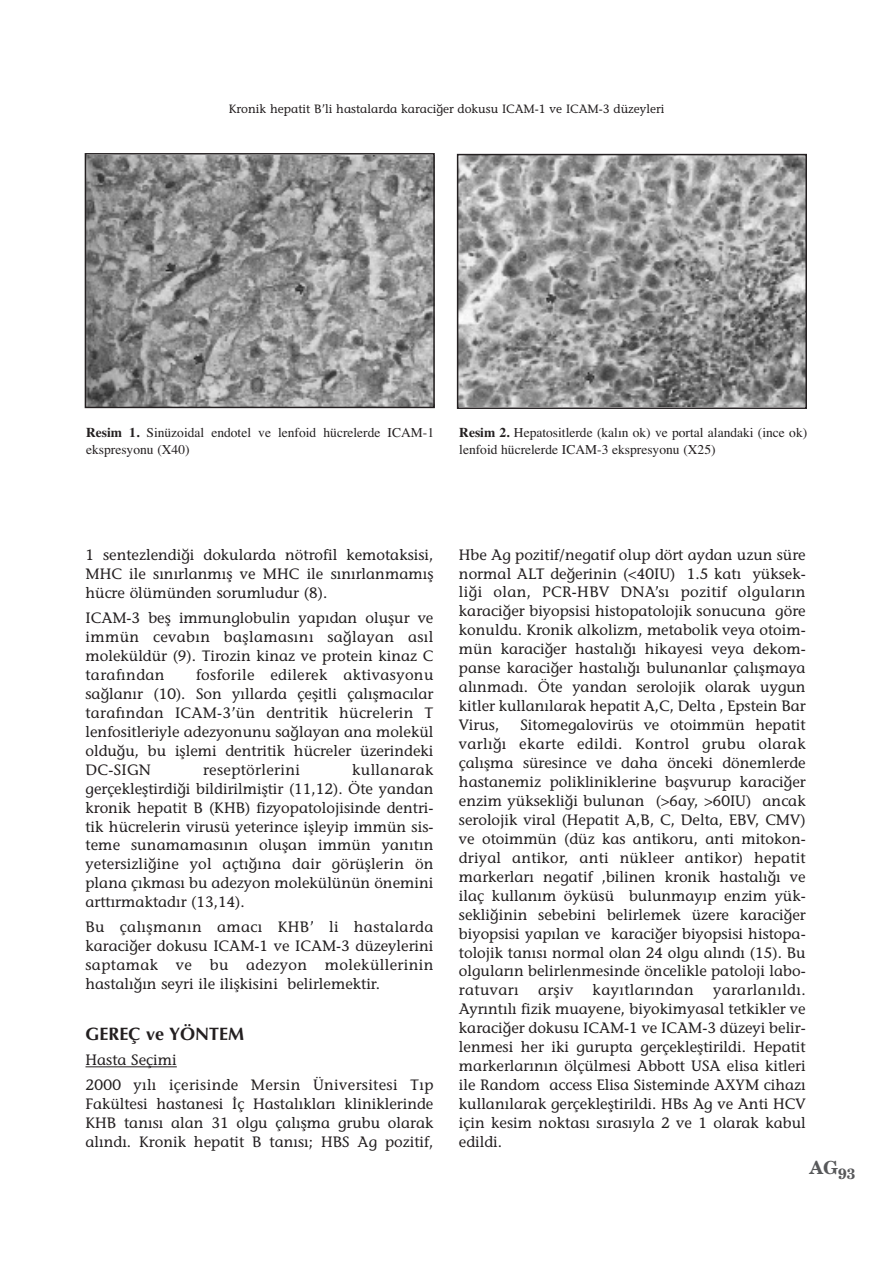
<style>
.page{position:relative;width:893px;height:1263px;background:#fff}
.page>*{position:absolute;margin:0;border:0;box-sizing:border-box;transform-origin:0 0}
.t1{font:700 18px "Optima";color:#231f20}
.t2{font:700 18px "New Century Schlbk TR";color:#57585a}
.t3{font:15px/18.9px "Stone Informal";color:#231f20;text-align:justify}
.t4{font:15px/25.3px "Stone Informal";letter-spacing:.025em;color:#231f20}
.t5{font:13.5px/16.2px "Times TR Plain";color:#231f20}
.t6{font:12px "Stone Informal";color:#231f20}
.s1{font-family:"Times TR Bold"}
</style>
<div class="page">
<hr style="left:85px;top:1066px;width:92px;height:1px;background:#231f20">
<img style="left:88px;top:156px;width:344px;height:249px">
<div style="left:85px;top:153px;width:350px;height:255px;border:2px solid #231f20"></div>
<img style="left:460px;top:157px;width:344px;height:249px">
<div style="left:457px;top:154px;width:350px;height:255px;border:2px solid #231f20"></div>
<p class="t6" style="left:229px;top:104px;width:437px">Kronik hepatit B’li hastalarda karaciğer dokusu ICAM-1 ve ICAM-3 düzeyleri</p>
<p class="t5" style="left:86px;top:426px;width:349px"><span class="s1">Resim 1.</span> Sinüzoidal endotel ve lenfoid hücrelerde ICAM-1 ekspresyonu (X40)</p>
<p class="t5" style="left:459px;top:426px;width:349px"><span class="s1">Resim 2.</span> Hepatositlerde (kal›n ok) ve portal alandaki (ince ok) lenfoid hücrelerde ICAM-3 ekspresyonu (X25)</p>
<p class="t3" style="left:85px;top:547px;width:349px">1 sentezlendiği dokularda nötrofil kemotaksisi, MHC ile sınırlanmış ve MHC ile sınırlanmamış hücre ölümünden sorumludur (8).</p>
<p class="t3" style="left:85px;top:610px;width:349px">ICAM-3 beş immunglobulin yapıdan oluşur ve immün cevabın başlamasını sağlayan asıl moleküldür (9). Tirozin kinaz ve protein kinaz C tarafından</p>
<p class="t3" style="left:85px;top:667px;width:349px;text-indent:110px">fosforile edilerek aktivasyonu sağlanır (10). Son yıllarda çeşitli çalışmacılar tarafından ICAM-3’ün dentritik hücrelerin T lenfositleriyle adezyonunu sağlayan ana molekül olduğu, bu işlemi dentritik hücreler üzerindeki DC-SIGN</p>
<p class="t3" style="left:85px;top:762px;width:349px;text-indent:267px">kullanarak gerçekleştirdiği bildirilmiştir (11,12). Öte yandan kronik hepatit B (KHB) fizyopatolojisinde dentri&shy;tik hücrelerin virusü yeterince işleyip immün sis&shy;teme sunamamasının oluşan immün yanıtın yetersizliğine yol açtığına dair görüşlerin ön plana çıkması bu adezyon molekülünün önemini arttırmaktadır (13,14).</p>
<p class="t3" style="left:85px;top:919px;width:349px">Bu çalışmanın amacı KHB’ li hastalarda karaciğer dokusu ICAM-1 ve ICAM-3 düzeylerini saptamak ve bu adezyon moleküllerinin hastalığın seyri ile ilişkisini belirlemektir.</p>
<p class="t1" style="left:85px;top:1026px;width:160px">GEREÇ ve YÖNTEM</p>
<p class="t4" style="left:85px;top:1049px;width:349px">Hasta Seçimi<br>2000 yılı içerisinde Mersin Üniversitesi Tıp</p>
<p class="t3" style="left:85px;top:1096px;width:349px">Fakültesi hastanesi İç Hastalıkları kliniklerinde KHB tanısı alan 31 olgu çalışma grubu olarak alındı. Kronik hepatit B tanısı; HBS Ag pozitif,</p>
<p class="t4" style="left:203px;top:758px;width:99px">reseptörlerini</p>
<p class="t3" style="left:459px;top:547px;width:348px">Hbe Ag pozitif/negatif olup dört aydan uzun süre normal ALT değerinin (&lt;40IU) 1.5 katı yüksek&shy;liği olan, PCR-HBV DNA’sı pozitif olguların karaciğer biyopsisi histopatolojik sonucuna göre konuldu. Kronik alkolizm, metabolik veya otoim&shy;mün karaciğer hastalığı hikayesi veya dekom&shy;panse karaciğer hastalığı bulunanlar çalışmaya alınmadı. Öte yandan serolojik olarak uygun kitler kullanılarak hepatit A,C, Delta , Epstein Bar Virus,</p>
<p class="t3" style="left:459px;top:717px;width:348px;text-indent:61px">Sitomegalovirüs ve otoimmün hepatit varlığı ekarte edildi. Kontrol grubu olarak çalışma süresince ve daha önceki dönemlerde hastanemiz polikliniklerine başvurup karaciğer enzim yüksekliği bulunan (&gt;6ay, &gt;60IU) ancak serolojik viral (Hepatit A,B, C, Delta, EBV, CMV) ve otoimmün (düz kas antikoru, anti mitokon&shy;driyal antikor, anti nükleer antikor) hepatit markerları negatif ,bilinen kronik hastalığı ve ilaç kullanım öyküsü bulunmayıp enzim yük&shy;sekliğinin sebebini belirlemek üzere karaciğer biyopsisi yapılan ve karaciğer biyopsisi histopa&shy;tolojik tanısı normal olan 24 olgu alındı (15). Bu olguların belirlenmesinde öncelikle patoloji labo&shy;ratuvarı</p>
<p class="t3" style="left:459px;top:982px;width:348px;text-indent:254px">yararlanıldı.<br>Ayrıntılı fizik muayene, biyokimyasal tetkikler ve karaciğer dokusu ICAM-1 ve ICAM-3 düzeyi belir&shy;lenmesi her iki gurupta gerçekleştirildi. Hepatit markerlarının ölçülmesi Abbott USA elisa kitleri ile Random access Elisa Sisteminde AXYM cihazı kullanılarak gerçekleştirildi. HBs Ag ve Anti HCV için kesim noktası sırasıyla 2 ve 1 olarak kabul edildi.</p>
<p class="t3" style="left:538px;top:982px;width:37px">arşiv</p>
<p class="t4" style="left:592px;top:979px;width:103px">kayıtlarından</p>
<p class="t2" style="left:809px;top:1159px;width:47px">AG<sub>93</sub></p>
</div>
